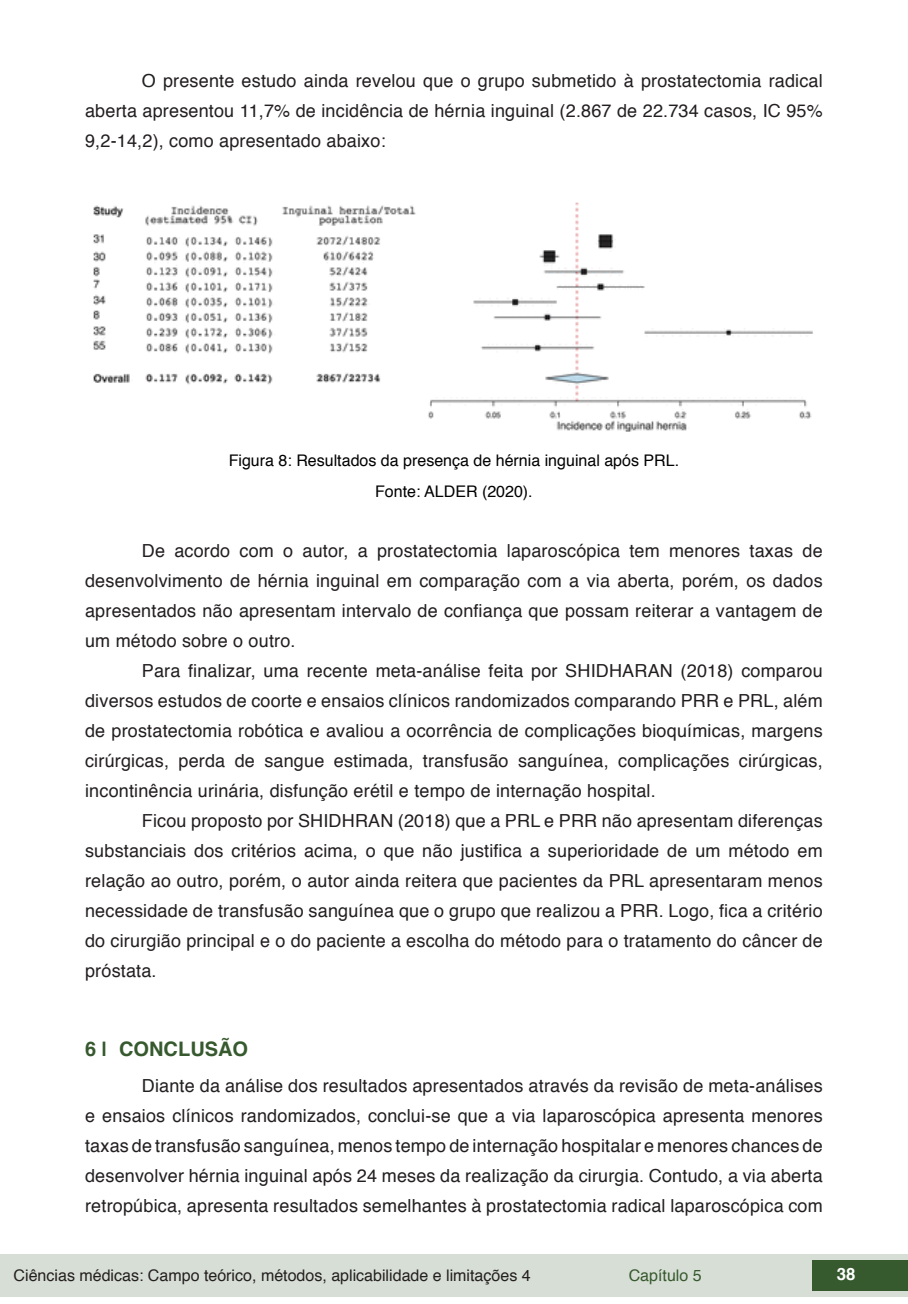
<style>
.page{position:relative;width:908px;height:1304px;background:#fff}
.page>*{position:absolute;margin:0;border:0;box-sizing:border-box;transform-origin:0 0}
.t1{font:700 20px "Helvetica";color:#36592e}
.txt{font:18px/30px "Helvetica";letter-spacing:.01em;color:#231f20;text-align:justify}
.t2{font:700 16.8px "Helvetica";color:#fff}
.imagens_graf_tab{font:16px "Helvetica";color:#000}
.t3{font:16px "Helvetica";color:#231f20}
.t4{font:16px "Helvetica";color:#36592e}
</style>
<div class="page">
<div style="left:0;top:1254px;width:906px;height:43px;background:#d7ded5"></div>
<div style="left:812px;top:1261px;width:95px;height:30px;background:#36592e"></div>
<img style="left:93px;top:202px;width:720px;height:230px">
<p class="txt" style="left:85px;top:66px;width:738px;text-indent:57px">O presente estudo ainda revelou que o grupo submetido à prostatectomia radical aberta apresentou 11,7% de incidência de hérnia inguinal (2.867 de 22.734 casos, IC 95% 9,2-14,2), como apresentado abaixo:</p>
<p class="imagens_graf_tab" style="left:229px;top:448px;width:451px">Figura 8: Resultados da presença de hérnia inguinal após PRL.</p>
<p class="imagens_graf_tab" style="left:375px;top:479px;width:159px">Fonte: ALDER (2020).</p>
<p class="txt" style="left:85px;top:536px;width:738px;text-indent:57px">De acordo com o autor, a prostatectomia laparoscópica tem menores taxas de desenvolvimento de hérnia inguinal em comparação com a via aberta, porém, os dados apresentados não apresentam intervalo de confiança que possam reiterar a vantagem de um método sobre o outro.</p>
<p class="txt" style="left:85px;top:656px;width:738px;text-indent:57px">Para finalizar, uma recente meta-análise feita por SHIDHARAN (2018) comparou diversos estudos de coorte e ensaios clínicos randomizados comparando PRR e PRL, além de prostatectomia robótica e avaliou a ocorrência de complicações bioquímicas, margens cirúrgicas, perda de sangue estimada, transfusão sanguínea, complicações cirúrgicas, incontinência urinária, disfunção erétil e tempo de internação hospital.</p>
<p class="txt" style="left:85px;top:806px;width:738px;text-indent:57px">Ficou proposto por SHIDHRAN (2018) que a PRL e PRR não apresentam diferenças substanciais dos critérios acima, o que não justifica a superioridade de um método em relação ao outro, porém, o autor ainda reitera que pacientes da PRL apresentaram menos necessidade de transfusão sanguínea que o grupo que realizou a PRR. Logo, fica a critério do cirurgião principal e o do paciente a escolha do método para o tratamento do câncer de próstata.</p>
<p class="t1" style="left:85px;top:1033px;width:164px">6 | CONCLUSÃO</p>
<p class="txt" style="left:85px;top:1071px;width:738px;text-indent:57px">Diante da análise dos resultados apresentados através da revisão de meta-análises e ensaios clínicos randomizados, conclui-se que a via laparoscópica apresenta menores taxas de transfusão sanguínea, menos tempo de internação hospitalar e menores chances de desenvolver hérnia inguinal após 24 meses da realização da cirurgia. Contudo, a via aberta retropúbica, apresenta resultados semelhantes à prostatectomia radical laparoscópica com</p>
<p class="t3" style="left:14px;top:1263px;width:518px">Ciências médicas: Campo teórico, métodos, aplicabilidade e limitações 4</p>
<p class="t4" style="left:628px;top:1263px;width:74px">Capítulo 5</p>
<p class="t2" style="left:836px;top:1261px;width:20px">38</p>
</div>
